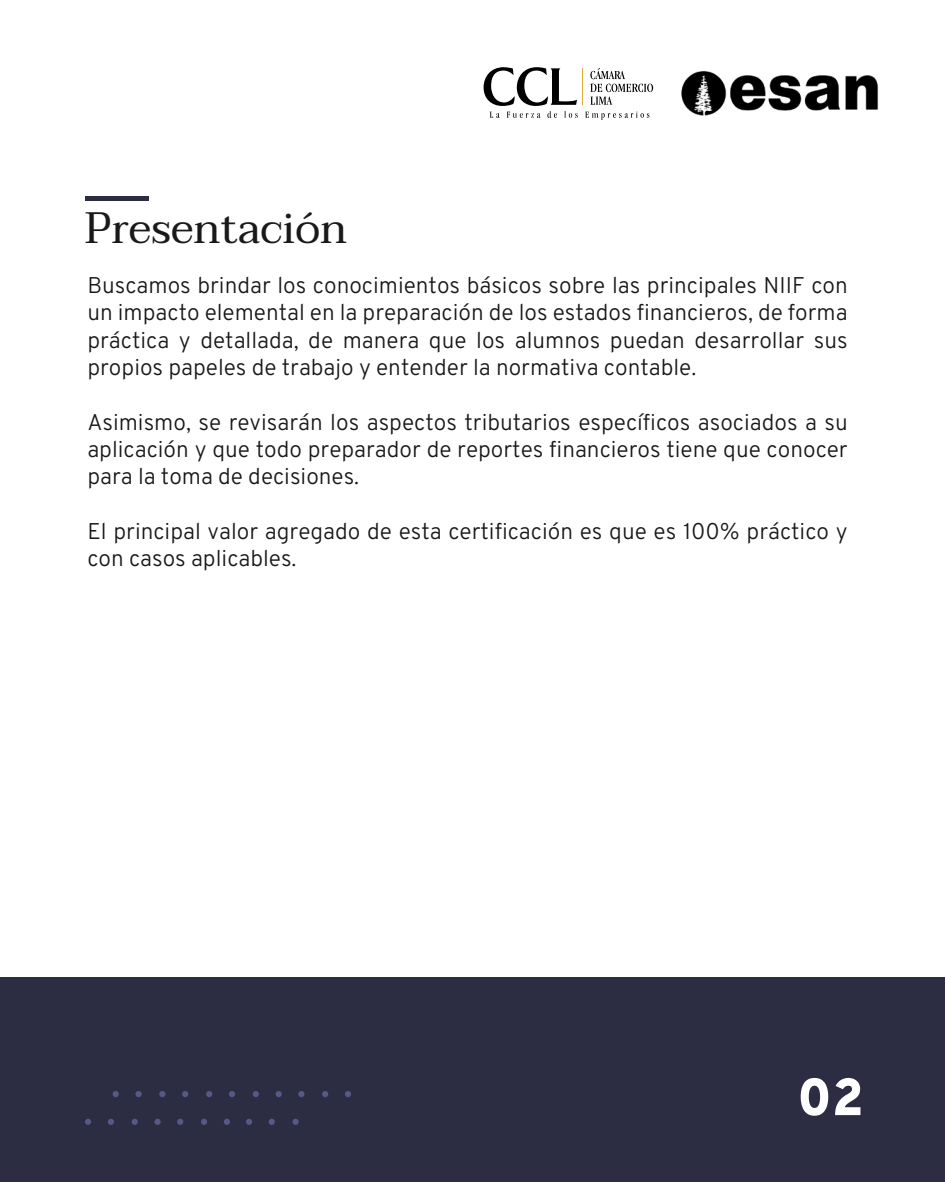
<style>
.page{position:relative;width:945px;height:1182px;background:#fff}
.page>*{position:absolute;margin:0;border:0;box-sizing:border-box;transform-origin:0 0}
.t1{font:900 52.15px "Overpass";color:#fff}
.t2{font:43.66px "Taviraj";color:#191919}
.t3{font:300 22.75px/27.3px "Overpass";color:#191919;text-align:justify}
</style>
<div class="page">
<hr style="left:85px;top:196px;width:63px;height:4px;background:#2c2c43">
<div style="left:0;top:977px;width:945px;height:204px;background:#2c2c43"></div>
<svg style="left:590px;top:68px;width:63px;height:37px"></svg>
<hr style="left:583px;top:68px;width:1px;height:37px;background:#d9ad37">
<hr style="left:582px;top:68px;width:1px;height:37px;background:#d9ad37">
<svg style="left:484px;top:67px;width:94px;height:51px"></svg>
<svg style="left:585px;top:111px;width:64px;height:9px"></svg>
<svg style="left:113px;top:1091px;width:6px;height:5px"></svg>
<svg style="left:135px;top:1090px;width:7px;height:6px"></svg>
<svg style="left:159px;top:1091px;width:6px;height:5px"></svg>
<svg style="left:182px;top:1091px;width:6px;height:5px"></svg>
<svg style="left:206px;top:1091px;width:6px;height:5px"></svg>
<svg style="left:229px;top:1091px;width:6px;height:5px"></svg>
<svg style="left:253px;top:1091px;width:6px;height:5px"></svg>
<svg style="left:276px;top:1091px;width:6px;height:5px"></svg>
<svg style="left:85px;top:1118px;width:6px;height:6px"></svg>
<svg style="left:108px;top:1118px;width:6px;height:6px"></svg>
<svg style="left:132px;top:1118px;width:6px;height:6px"></svg>
<svg style="left:154px;top:1118px;width:7px;height:6px"></svg>
<svg style="left:298px;top:1091px;width:6px;height:5px"></svg>
<svg style="left:322px;top:1091px;width:6px;height:5px"></svg>
<svg style="left:345px;top:1091px;width:6px;height:5px"></svg>
<svg style="left:177px;top:1118px;width:6px;height:6px"></svg>
<svg style="left:201px;top:1118px;width:6px;height:6px"></svg>
<svg style="left:224px;top:1118px;width:6px;height:6px"></svg>
<svg style="left:246px;top:1118px;width:6px;height:6px"></svg>
<svg style="left:269px;top:1118px;width:6px;height:6px"></svg>
<svg style="left:292px;top:1118px;width:7px;height:6px"></svg>
<img style="left:681px;top:71px;width:198px;height:45px">
<h2 class="t2" style="left:85px;top:193px;width:264px">Presentación</h2>
<p class="t3" style="left:87px;top:271px;width:762px">Buscamos brindar los conocimientos básicos sobre las principales NIIF con un impacto elemental en la preparación de los estados financieros, de forma práctica y detallada, de manera que los alumnos puedan desarrollar sus propios papeles de trabajo y entender la normativa contable.</p>
<p class="t3" style="left:87px;top:407px;width:762px">Asimismo, se revisarán los aspectos tributarios específicos asociados a su aplicación y que todo preparador de reportes financieros tiene que conocer para la toma de decisiones.</p>
<p class="t3" style="left:87px;top:516px;width:762px">El principal valor agregado de esta certificación es que es 100% práctico y con casos aplicables.</p>
<h1 class="t1" style="left:797px;top:1054px;width:68px">02</h1>
</div>
